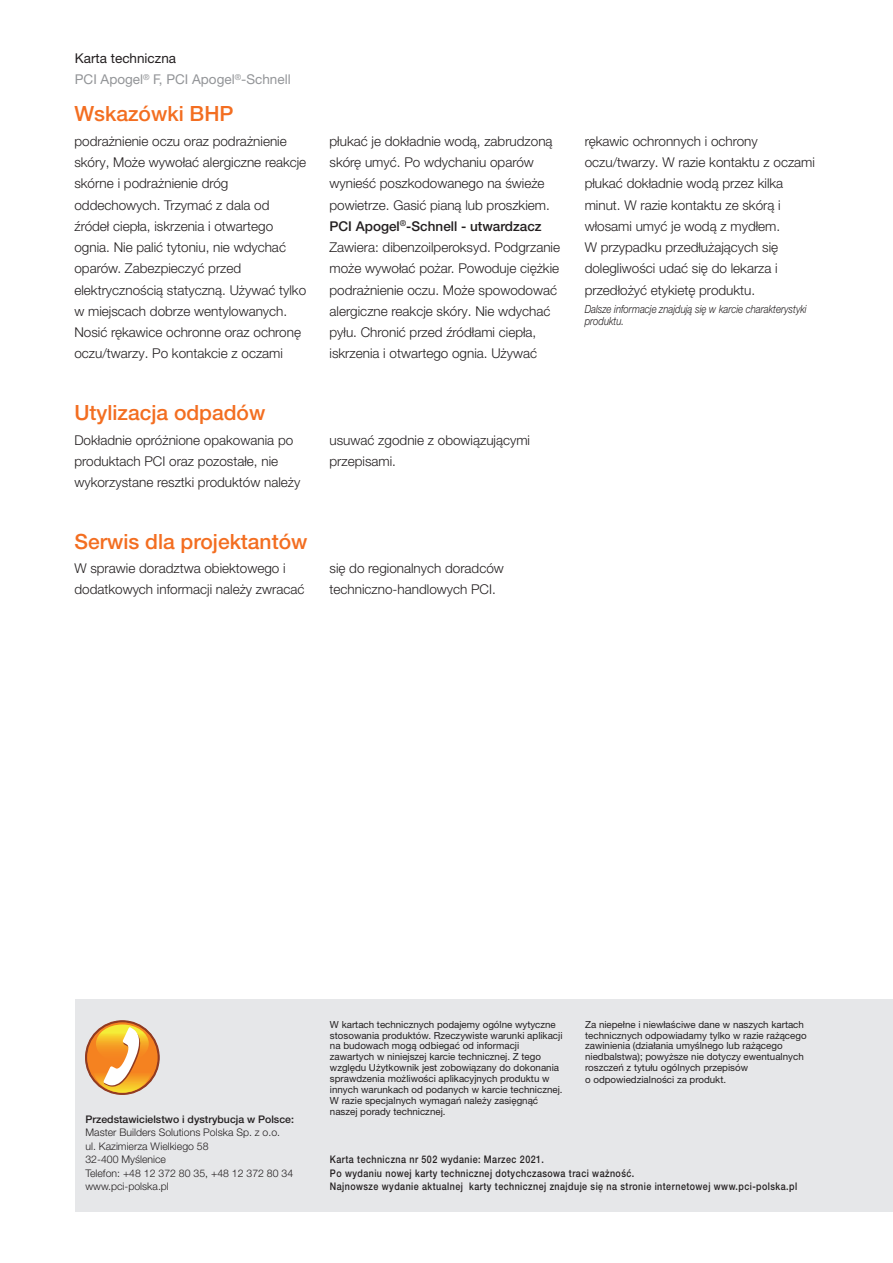
<style>
.page{position:relative;width:893px;height:1263px;background:#fff}
.page>*{position:absolute;margin:0;border:0;box-sizing:border-box;transform-origin:0 0}
.t1{font:500 21px "Helvetica Neue LT Pro";color:#f36e21}
.t2{font:300 13.5px/21.3px "Helvetica Neue LT Pro";color:#231f20}
.t3{font:13.5px/21.3px "Helvetica Neue LT Pro";color:#939598}
.t4{font:italic 300 11.25px/12px "Helvetica Neue LT Pro";color:#231f20;scale:.85 1}
.t5{font:500 10.5px/13.5px "Helvetica Neue LT Pro";letter-spacing:.05em;color:#231f20;scale:.85 1}
.t6{font:300 10.5px/13.5px "Helvetica Neue LT Pro";color:#231f20}
.t7{font:500 10.5px "Helvetica Neue LT Pro";color:#231f20}
.t8{font:9.75px/10.9px "Helvetica Neue LT Pro";color:#231f20}
.s1{color:#231f20}
.s2{font-weight:500}
</style>
<div class="page">
<div style="left:75px;top:999px;width:818px;height:213px;background:#e6e7e9"></div>
<svg style="left:86px;top:1021px;width:73px;height:73px"></svg>
<p class="t3" style="left:75px;top:49px;width:217px"><span class="s1">Karta techniczna<br></span>PCI Apogel<sup>®</sup> F, PCI Apogel<sup>®</sup>-Schnell</p>
<h1 class="t1" style="left:74px;top:106px;width:161px">Wskazówki BHP</h1>
<p class="t2" style="left:74px;top:132px;width:233px">podrażnienie oczu oraz podrażnienie skóry, Może wywołać alergiczne reakcje skórne i podrażnienie dróg oddechowych. Trzymać z dala od źródeł ciepła, iskrzenia i otwartego ognia. Nie palić tytoniu, nie wdychać oparów. Zabezpieczyć przed elektrycznością statyczną. Używać tylko w miejscach dobrze wentylowanych.<br>Nosić rękawice ochronne oraz ochronę oczu/twarzy. Po kontakcie z oczami</p>
<p class="t2" style="left:330px;top:132px;width:232px">płukać je dokładnie wodą, zabrudzoną skórę umyć. Po wdychaniu oparów wynieść poszkodowanego na świeże powietrze. Gasić pianą lub proszkiem.<br><span class="s2">PCI Apogel</span><sup>®</sup><span class="s2">-Schnell - utwardzacz </span>Zawiera: dibenzoilperoksyd. Podgrzanie może wywołać pożar. Powoduje ciężkie podrażnienie oczu. Może spowodować alergiczne reakcje skóry. Nie wdychać pyłu. Chronić przed źródłami ciepła, iskrzenia i otwartego ognia. Używać</p>
<p class="t2" style="left:585px;top:132px;width:232px">rękawic ochronnych i ochrony oczu/twarzy. W razie kontaktu z oczami płukać dokładnie wodą przez kilka minut. W razie kontaktu ze skórą i włosami umyć je wodą z mydłem.<br>W przypadku przedłużających się dolegliwości udać się do lekarza i przedłożyć etykietę produktu.</p>
<p class="t4" style="left:585px;top:304px;width:263px">Dalsze informacje znajdują się w karcie charakterystyki produktu.</p>
<h1 class="t1" style="left:74px;top:405px;width:193px">Utylizacja odpadów</h1>
<p class="t2" style="left:74px;top:431px;width:228px">Dokładnie opróżnione opakowania po produktach PCI oraz pozostałe, nie wykorzystane resztki produktów należy</p>
<p class="t2" style="left:330px;top:431px;width:202px">usuwać zgodnie z obowiązującymi przepisami.</p>
<h1 class="t1" style="left:74px;top:534px;width:235px">Serwis dla projektantów</h1>
<p class="t2" style="left:74px;top:559px;width:232px">W sprawie doradztwa obiektowego i dodatkowych informacji należy zwracać</p>
<p class="t2" style="left:330px;top:559px;width:176px">się do regionalnych doradców techniczno-handlowych PCI.</p>
<p class="t7" style="left:85px;top:1115px;width:210px">Przedstawicielstwo i dystrybucja w Polsce:</p>
<p class="t6" style="left:85px;top:1126px;width:209px">Master Builders Solutions Polska Sp. z o.o. ul. Kazimierza Wielkiego 58<br>32-400 Myślenice<br>Telefon: +48 12 372 80 35, +48 12 372 80 34 www.pci-polska.pl</p>
<p class="t8" style="left:330px;top:1019px;width:234px">W kartach technicznych podajemy ogólne wytyczne stosowania produktów. Rzeczywiste warunki aplikacji na budowach mogą odbiegać od informacji zawartych w niniejszej karcie technicznej. Z tego względu Użytkownik jest zobowiązany do dokonania sprawdzenia możliwości aplikacyjnych produktu w innych warunkach od podanych w karcie technicznej.<br>W razie specjalnych wymagań należy zasięgnąć naszej porady technicznej.</p>
<p class="t8" style="left:585px;top:1019px;width:223px">Za niepełne i niewłaściwe dane w naszych kartach technicznych odpowiadamy tylko w razie rażącego zawinienia (działania umyślnego lub rażącego niedbalstwa); powyższe nie dotyczy ewentualnych roszczeń z tytułu ogólnych przepisów<br>o odpowiedzialności za produkt.</p>
<p class="t5" style="left:330px;top:1153px;width:551px">Karta techniczna nr 502 wydanie: Marzec 2021.<br>Po wydaniu nowej karty technicznej dotychczasowa traci ważność.<br>Najnowsze wydanie aktualnej karty technicznej znajduje się na stronie internetowej www.pci-polska.pl</p>
</div>
